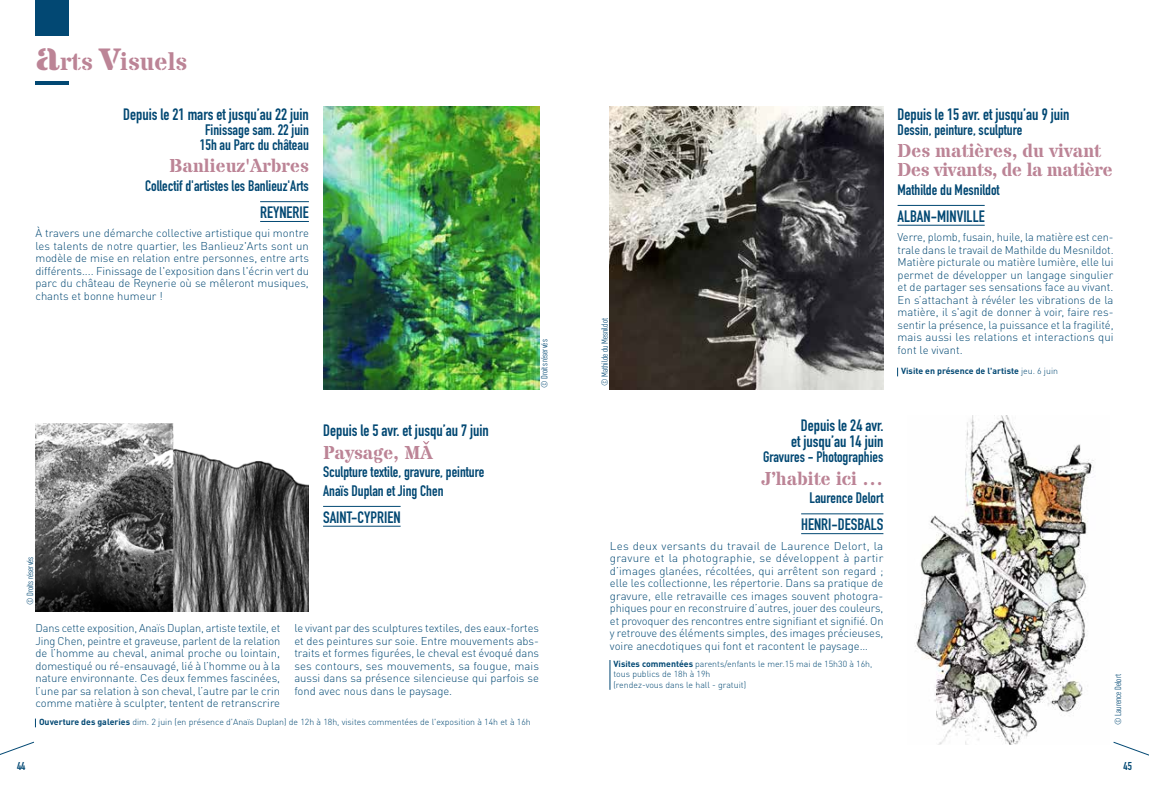
<style>
.page{position:relative;width:1149px;height:787px;background:#fff}
.page>*{position:absolute;margin:0;border:0;box-sizing:border-box;transform-origin:0 0}
.t1{font:700 25px "Stardos Stencil";color:#bc8496}
.t2{font:700 18.75px/18.8px "Stardos Stencil";letter-spacing:-.02em;color:#bc8496}
.t3{font:700 18.75px "Stardos Stencil";color:#bc8496}
.t4{font:700 16.25px/16.2px "DIN Condensed";color:#024873;text-align:center}
.t5{font:700 15px/15px "DIN Condensed";color:#024873;text-align:center}
.t6{font:300 11.25px/12.5px "DINOT";color:#024873;text-align:justify}
.t7{font:700 11.25px "DIN Condensed";color:#024873}
.t8{font:300 8.75px/10px "DINOT";color:#024873}
.t9{font:condensed 8.75px "DINOT";color:#024873}
.t10{font:700 8.75px "DINOT";color:#024873}
.s1{font-size:43.75px}
.s2{font-weight:700}
.s3{font-weight:300}
</style>
<div class="page">
<div style="left:35px;top:0;width:34px;height:35px;background:#024873"></div>
<hr style="left:35px;top:81px;width:34px;height:4px;background:#024873">
<svg style="left:0;top:741px;width:34px;height:14px"></svg>
<svg style="left:1113px;top:741px;width:35px;height:15px"></svg>
<hr style="left:260px;top:201px;width:49px;height:1px;background:#024873">
<hr style="left:260px;top:221px;width:49px;height:1px;background:#024873">
<hr style="left:897px;top:205px;width:87px;height:1px;background:#024873">
<hr style="left:897px;top:225px;width:87px;height:1px;background:#024873">
<img style="left:323px;top:106px;width:216px;height:283px">
<img style="left:609px;top:106px;width:274px;height:283px">
<img style="left:35px;top:424px;width:274px;height:187px">
<hr style="left:323px;top:506px;width:77px;height:1px;background:#024873">
<hr style="left:323px;top:526px;width:77px;height:1px;background:#024873">
<svg style="left:423px;top:441px;width:6px;height:3px"></svg>
<hr style="left:800px;top:513px;width:83px;height:1px;background:#024873">
<hr style="left:800px;top:533px;width:83px;height:1px;background:#024873">
<svg style="left:609px;top:660px;width:1px;height:29px"></svg>
<img style="left:915px;top:416px;width:179px;height:329px">
<h1 class="t1" style="left:36px;top:46px;width:153px"><span class="s1">a</span>rts <span class="s1">v</span>isuels</h1>
<h3 class="t4" style="left:123px;top:106px;width:187px">Depuis le 21 mars et jusqu’au 22 juin</h3>
<h3 class="t5" style="left:200px;top:122px;width:110px">Finissage sam. 22 juin<br>15h au Parc du château</h3>
<h2 class="t3" style="left:169px;top:154px;width:141px">Banlieuz'Arbres</h2>
<h3 class="t5" style="left:145px;top:178px;width:165px">Collectif d'artistes les Banlieuz'Arts</h3>
<h3 class="t4" style="left:260px;top:204px;width:50px">REYNERIE</h3>
<p class="t6" style="left:35px;top:227px;width:275px">À travers une démarche collective artistique qui montre les talents de notre quartier, les Banlieuz'Arts sont un modèle de mise en relation entre personnes, entre arts différents.... Finissage de l'exposition dans l'écrin vert du parc du château de Reynerie où se mêleront musiques, chants et bonne humeur !</p>
<p class="t9" style="left:25px;top:605px;width:50px;rotate:-90deg">© Droits réservés</p>
<h3 class="t4" style="left:323px;top:422px;width:167px">Depuis le 5 avr. et jusqu’au 7 juin</h3>
<h2 class="t3" style="left:323px;top:440px;width:111px">Paysage, MA</h2>
<h3 class="t5" style="left:323px;top:462px;width:163px;line-height:18.5px;text-align:left">Sculpture textile, gravure, peinture<br>Anaïs Duplan et Jing Chen</h3>
<h3 class="t4" style="left:323px;top:508px;width:79px">SAINT-CYPRIEN</h3>
<p class="t9" style="left:539px;top:388px;width:50px;rotate:-90deg">© Droits réservés</p>
<p class="t6" style="left:35px;top:622px;width:246px">Dans cette exposition, Anaïs Duplan, artiste textile, et Jing Chen, peintre et graveuse, parlent de la relation de l’homme au cheval, animal proche ou lointain, domestiqué ou ré-ensauvagé, lié à l’homme ou à la nature environnante. Ces deux femmes fascinées, l’une par sa relation à son cheval, l’autre par le crin comme matière à sculpter, tentent de retranscrire</p>
<p class="t6" style="left:294px;top:622px;width:246px">le vivant par des sculptures textiles, des eaux-fortes et des peintures sur soie. Entre mouvements abs&shy;traits et formes figurées, le cheval est évoqué dans ses contours, ses mouvements, sa fougue, mais aussi dans sa présence silencieuse qui parfois se fond avec nous dans le paysage.</p>
<p class="t8" style="left:39px;top:717px;width:493px"><span class="s2">Ouverture des galeries</span> dim. 2 juin (en présence d'Anaïs Duplan) de 12h à 18h, visites commentées de l'exposition à 14h et à 16h</p>
<p class="t9" style="left:599px;top:386px;width:70px;rotate:-90deg">© Mathilde du Mesnildot</p>
<h3 class="t4" style="left:897px;top:106px;width:173px">Depuis le 15 avr. et jusqu’au 9 juin</h3>
<h3 class="t5" style="left:897px;top:122px;width:126px">Dessin, peinture, sculpture</h3>
<h2 class="t2" style="left:897px;top:143px;width:216px">Des matières, du vivant<br>Des vivants, de la matière</h2>
<h3 class="t5" style="left:897px;top:182px;width:104px">Mathilde du Mesnildot</h3>
<h3 class="t4" style="left:897px;top:208px;width:89px">ALBAN-MINVILLE</h3>
<p class="t6" style="left:897px;top:231px;width:217px">Verre, plomb, fusain, huile, la matière est cen&shy;trale dans le travail de Mathilde du Mesnildot.<br>Matière picturale ou matière lumière, elle lui permet de développer un langage singulier et de partager ses sensations face au vivant.<br>En s’attachant à révéler les vibrations de la matière, il s'agit de donner à voir, faire res&shy;sentir la présence, la puissance et la fragilité, mais aussi les relations et interactions qui font le vivant.</p>
<p class="t10" style="left:900px;top:365px;width:158px">Visite en présence de l'artiste <span class="s3">jeu. 6 juin</span></p>
<h3 class="t4" style="left:790px;top:417px;width:94px">Depuis le 24 avr. et jusqu’au 14 juin</h3>
<h3 class="t5" style="left:762px;top:449px;width:122px">Gravures - Photographies</h3>
<h2 class="t3" style="left:761px;top:466px;width:123px">J’habite ici …</h2>
<h3 class="t5" style="left:809px;top:490px;width:75px">Laurence Delort</h3>
<h3 class="t4" style="left:800px;top:516px;width:84px">HENRI-DESBALS</h3>
<p class="t6" style="left:609px;top:539px;width:275px">Les deux versants du travail de Laurence Delort, la gravure et la photographie, se développent à partir d’images glanées, récoltées, qui arrêtent son regard ; elle les collectionne, les répertorie. Dans sa pratique de gravure, elle retravaille ces images souvent photogra&shy;phiques pour en reconstruire d’autres, jouer des couleurs, et provoquer des rencontres entre signifiant et signifié. On y retrouve des éléments simples, des images précieuses, voire anecdotiques qui font et racontent le paysage…</p>
<p class="t8" style="left:613px;top:658px;width:260px"><span class="s2">Visites commentées</span> parents/enfants le mer.15 mai de 15h30 à 16h, tous publics de 18h à 19h</p>
<p class="t8" style="left:613px;top:679px;width:134px">(rendez-vous dans le hall - gratuit)</p>
<p class="t9" style="left:1112px;top:724px;width:52px;rotate:-90deg">© Laurence Delort</p>
<p class="t7" style="left:17px;top:758px;width:10px">44</p>
<p class="t7" style="left:1123px;top:758px;width:10px">45</p>
</div>
